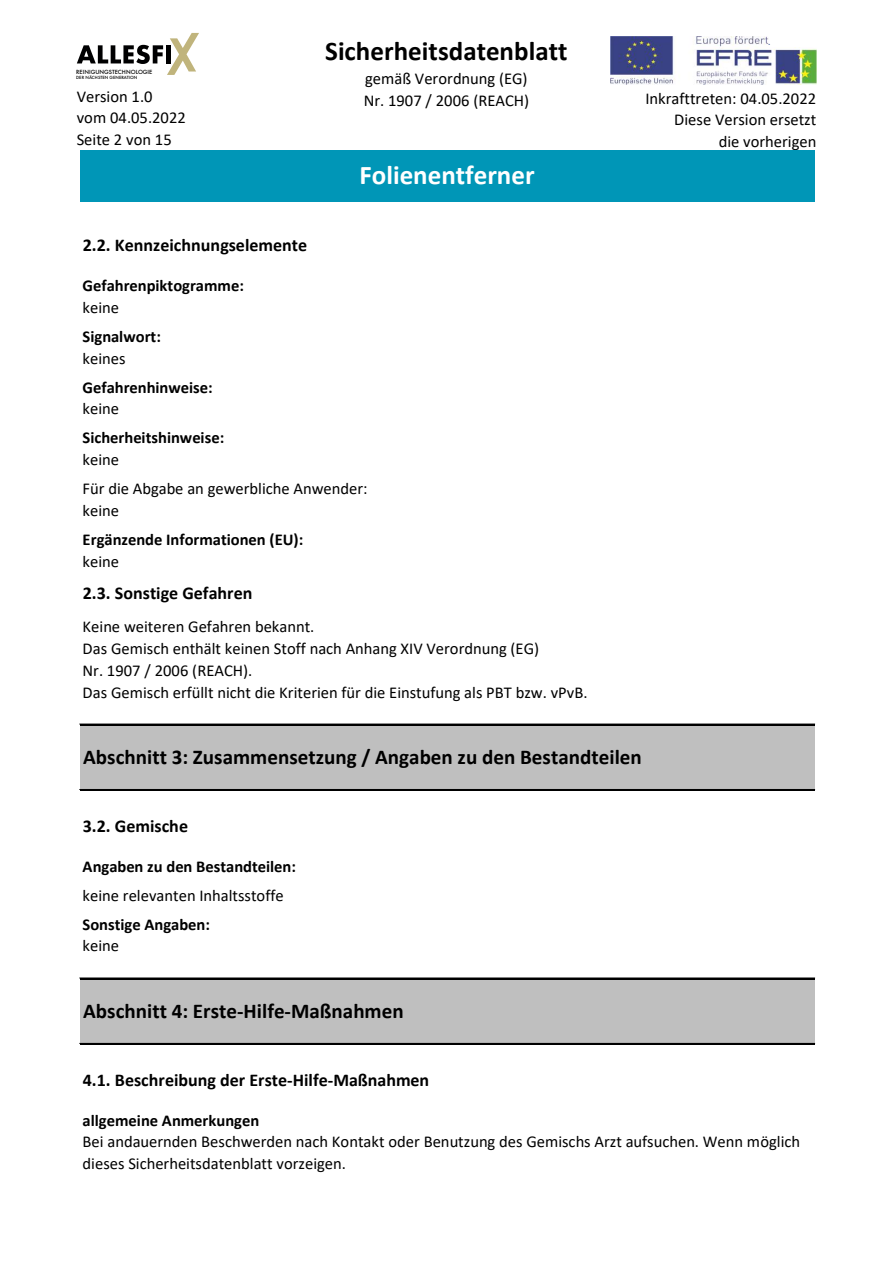
<style>
.page{position:relative;width:893px;height:1263px;background:#fff}
.page>*{position:absolute;margin:0;border:0;box-sizing:border-box;transform-origin:0 0}
.t1{font:700 27px "Calibri";color:#000}
.t2{font:700 27px "Calibri";color:#fff}
.t3{font:700 21px "Calibri";color:#000}
.t4{font:700 18px "Calibri";color:#000}
.t5{font:16.5px/21.8px "Calibri";color:#000}
.t6{font:700 16.5px "Calibri";color:#000}
.t7{font:10.5px "Myriad Pro";color:#2b4b90}
.t8{font:500 5.55px "Futura";color:#000001}
.t9{font:500 4.2px "Futura";color:#000001}
</style>
<div class="page">
<img style="left:611px;top:37px;width:205px;height:48px">
<div style="left:80px;top:151px;width:734px;height:51px;background:#0096b7"></div>
<div style="left:80px;top:724px;width:734px;height:66px;background:#bfbfbf"></div>
<div style="left:80px;top:978px;width:734px;height:66px;background:#bfbfbf"></div>
<hr style="left:80px;top:724px;width:734px;height:1px;background:#000">
<hr style="left:80px;top:789px;width:734px;height:2px;background:#000">
<hr style="left:80px;top:977px;width:734px;height:1px;background:#000">
<hr style="left:80px;top:978px;width:734px;height:1px;background:#000">
<hr style="left:80px;top:1043px;width:734px;height:1px;background:#000">
<svg style="left:77px;top:33px;width:122px;height:42px"></svg>
<div style="left:769px;top:34px;width:48px;height:13px;background:#fff"></div>
<p class="t8" style="left:76px;top:68px;width:78px">REINIGUNGSTECHNOLOGIE</p>
<p class="t9" style="left:76px;top:75px;width:62px">DER NÄCHSTEN GENERATION</p>
<p class="t5" style="left:77px;top:85px;width:111px">Version 1.0 vom 04.05.2022<br>Seite 2 von 15</p>
<h1 class="t1" style="left:325px;top:32px;width:244px">Sicherheitsdatenblatt</h1>
<p class="t5" style="left:364px;top:68px;width:167px">gemäß Verordnung (EG)<br>Nr. 1907 / 2006 (REACH)</p>
<h1 class="t2" style="left:359px;top:156px;width:177px">Folienentferner</h1>
<p class="t4" style="left:83px;top:232px;width:226px">2.2. Kennzeichnungselemente</p>
<p class="t6" style="left:83px;top:274px;width:163px">Gefahrenpiktogramme:</p>
<p class="t5" style="left:83px;top:296px;width:38px">keine</p>
<p class="t6" style="left:83px;top:325px;width:80px">Signalwort:</p>
<p class="t5" style="left:83px;top:347px;width:44px">keines</p>
<p class="t6" style="left:83px;top:375px;width:132px">Gefahrenhinweise:</p>
<p class="t5" style="left:83px;top:397px;width:38px">keine</p>
<p class="t5" style="left:83px;top:448px;width:38px">keine</p>
<p class="t5" style="left:83px;top:499px;width:38px">keine</p>
<p class="t5" style="left:83px;top:550px;width:38px">keine</p>
<p class="t6" style="left:83px;top:426px;width:143px">Sicherheitshinweise:</p>
<p class="t5" style="left:83px;top:477px;width:286px">Für die Abgabe an gewerbliche Anwender:</p>
<p class="t6" style="left:83px;top:528px;width:222px">Ergänzende Informationen (EU):</p>
<p class="t4" style="left:83px;top:580px;width:171px">2.3. Sonstige Gefahren</p>
<p class="t5" style="left:83px;top:615px;width:233px">Keine weiteren Gefahren bekannt.</p>
<p class="t5" style="left:83px;top:637px;width:506px">Das Gemisch enthält keinen Stoff nach Anhang XIV Verordnung (EG)<br>Nr. 1907 / 2006 (REACH).<br>Das Gemisch erfüllt nicht die Kriterien für die Einstufung als PBT bzw. vPvB.</p>
<p class="t7" style="left:768px;top:35px;width:4px">.</p>
<p class="t5" style="left:645px;top:87px;width:172px;text-align:right">Inkrafttreten: 04.05.2022<br>Diese Version ersetzt<br>die vorherigen</p>
<p class="t3" style="left:83px;top:742px;width:560px">Abschnitt 3: Zusammensetzung / Angaben zu den Bestandteilen</p>
<p class="t4" style="left:83px;top:813px;width:107px">3.2. Gemische</p>
<p class="t6" style="left:83px;top:854px;width:215px">Angaben zu den Bestandteilen:</p>
<p class="t5" style="left:83px;top:884px;width:203px">keine relevanten Inhaltsstoffe</p>
<p class="t6" style="left:83px;top:912px;width:129px">Sonstige Angaben:</p>
<p class="t5" style="left:83px;top:934px;width:38px">keine</p>
<p class="t3" style="left:83px;top:996px;width:322px">Abschnitt 4: Erste-Hilfe-Maßnahmen</p>
<p class="t4" style="left:83px;top:1067px;width:348px">4.1. Beschreibung der Erste-Hilfe-Maßnahmen</p>
<p class="t6" style="left:83px;top:1108px;width:178px">allgemeine Anmerkungen</p>
<p class="t5" style="left:83px;top:1130px;width:719px">Bei andauernden Beschwerden nach Kontakt oder Benutzung des Gemischs Arzt aufsuchen. Wenn möglich dieses Sicherheitsdatenblatt vorzeigen.</p>
</div>
